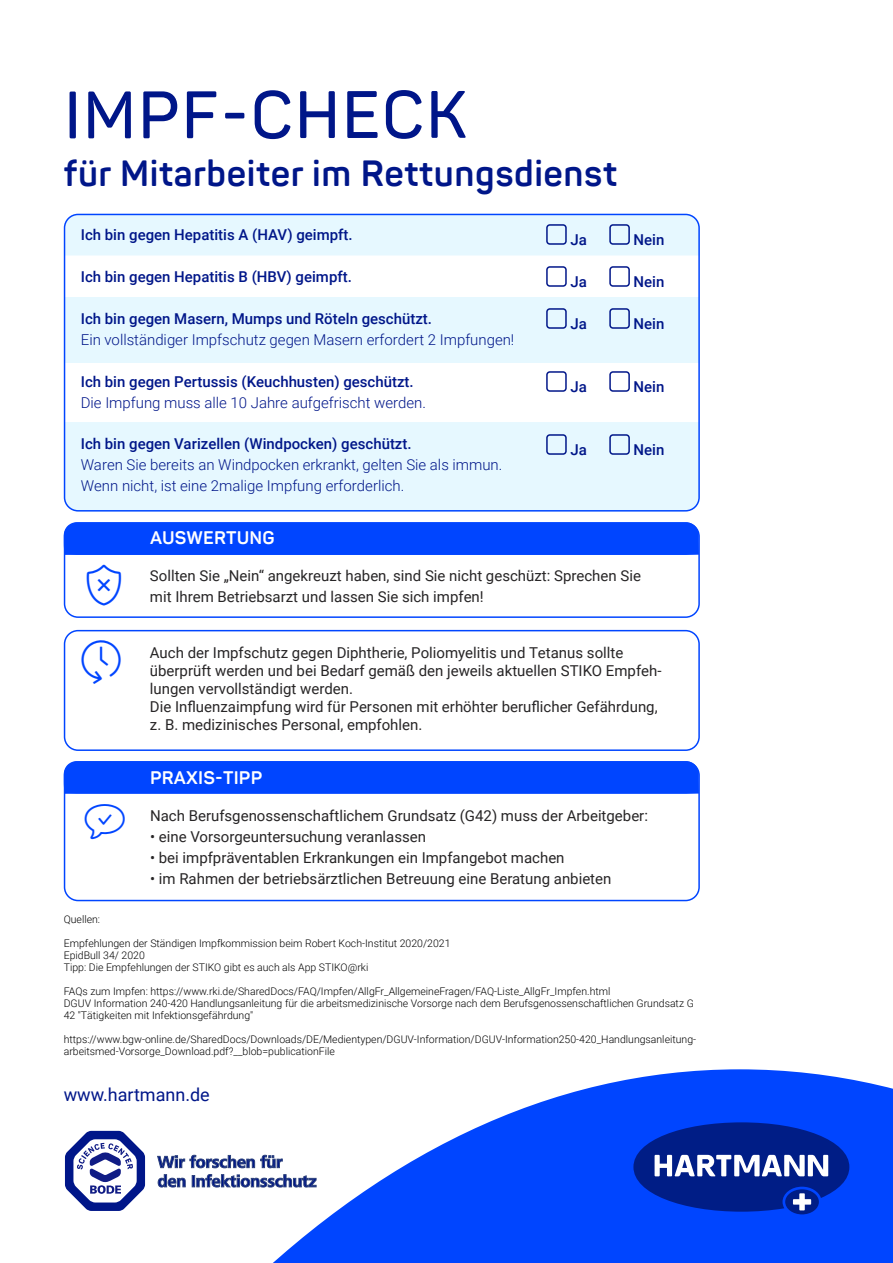
<style>
.page{position:relative;width:893px;height:1263px;background:#fff}
.page>*{position:absolute;margin:0;border:0;box-sizing:border-box;transform-origin:0 0}
.t1{font:600 66px "Panton";letter-spacing:.025em;color:#001689}
.t2{font:700 36px "Panton";letter-spacing:.015em;color:#001689}
.t3{font:700 18px "Panton";letter-spacing:.01em;color:#fff}
.t4{font:18px "Roboto";color:#001689}
.t5{font:15px/18px "Roboto";color:#272526}
.t6{font:500 15px "Roboto";color:#001689}
.t7{font:300 15px/21px "Roboto";color:#001689}
.t8{font:300 10.5px/12px "Roboto";color:#000}
</style>
<div class="page">
<svg style="left:237px;top:1069px;width:656px;height:194px;fill:#0045ff"></svg>
<div style="left:632px;top:1108px;width:219px;height:127px;background:#0045ff"></div>
<div style="left:785px;top:1189px;width:34px;height:25px;background:#001d86;border-radius:50%"></div>
<svg style="left:633px;top:1122px;width:216px;height:90px"></svg>
<svg style="left:64px;top:214px;width:636px;height:297px"></svg>
<svg style="left:64px;top:532px;width:636px;height:86px"></svg>
<svg style="left:64px;top:630px;width:636px;height:121px"></svg>
<svg style="left:64px;top:771px;width:636px;height:130px"></svg>
<div style="left:64px;top:522px;width:635px;height:33px;background:#0045ff"></div>
<svg style="left:157px;top:1155px;width:125px;height:13px"></svg>
<svg style="left:158px;top:1174px;width:27px;height:13px"></svg>
<svg style="left:192px;top:1174px;width:124px;height:13px"></svg>
<svg style="left:65px;top:1131px;width:80px;height:80px"></svg>
<svg style="left:86px;top:565px;width:36px;height:41px"></svg>
<svg style="left:79px;top:638px;width:44px;height:46px"></svg>
<svg style="left:64px;top:761px;width:635px;height:78px"></svg>
<h1 class="t1" style="left:64px;top:77px;width:405px">IMPF-CHECK</h1>
<h2 class="t2" style="left:64px;top:153px;width:555px">für Mitarbeiter im Rettungsdienst</h2>
<h3 class="t6" style="left:81px;top:224px;width:273px">Ich bin gegen Hepatitis A (HAV) geimpft.</h3>
<h3 class="t6" style="left:81px;top:266px;width:273px">Ich bin gegen Hepatitis B (HBV) geimpft.</h3>
<h3 class="t6" style="left:81px;top:308px;width:353px">Ich bin gegen Masern, Mumps und Röteln geschützt.</h3>
<h3 class="t7" style="left:81px;top:328px;width:435px">Ein vollständiger Impfschutz gegen Masern erfordert 2 Impfungen!</h3>
<h3 class="t6" style="left:81px;top:371px;width:334px">Ich bin gegen Pertussis (Keuchhusten) geschützt.</h3>
<h3 class="t7" style="left:81px;top:391px;width:347px">Die Impfung muss alle 10 Jahre aufgefrischt werden.</h3>
<h3 class="t6" style="left:81px;top:434px;width:332px">Ich bin gegen Varizellen (Windpocken) geschützt.</h3>
<h3 class="t7" style="left:81px;top:454px;width:423px">Waren Sie bereits an Windpocken erkrankt, gelten Sie als immun.<br>Wenn nicht, ist eine 2malige Impfung erforderlich.</h3>
<h3 class="t6" style="left:570px;top:229px;width:18px">Ja</h3>
<h3 class="t6" style="left:634px;top:229px;width:32px">Nein</h3>
<h3 class="t6" style="left:570px;top:271px;width:18px">Ja</h3>
<h3 class="t6" style="left:634px;top:271px;width:32px">Nein</h3>
<h3 class="t6" style="left:570px;top:313px;width:18px">Ja</h3>
<h3 class="t6" style="left:634px;top:313px;width:32px">Nein</h3>
<h3 class="t6" style="left:570px;top:376px;width:18px">Ja</h3>
<h3 class="t6" style="left:634px;top:376px;width:32px">Nein</h3>
<h3 class="t6" style="left:570px;top:439px;width:18px">Ja</h3>
<h3 class="t6" style="left:634px;top:439px;width:32px">Nein</h3>
<h3 class="t3" style="left:150px;top:528px;width:126px">AUSWERTUNG</h3>
<h3 class="t5" style="left:150px;top:565px;width:493px;line-height:21px">Sollten Sie „Nein“ angekreuzt haben, sind Sie nicht geschüzt: Sprechen Sie mit Ihrem Betriebsarzt und lassen Sie sich impfen!</h3>
<p class="t5" style="left:150px;top:643px;width:513px">Auch der Impfschutz gegen Diphtherie, Poliomyelitis und Tetanus sollte überprüft werden und bei Bedarf gemäß den jeweils aktuellen STIKO Empfeh&shy;lungen vervollständigt werden.<br>Die Influenzaimpfung wird für Personen mit erhöhter beruflicher Gefährdung, z. B. medizinisches Personal, empfohlen.</p>
<h3 class="t3" style="left:150px;top:767px;width:114px">PRAXIS-TIPP</h3>
<h3 class="t5" style="left:150px;top:806px;width:499px">Nach Berufsgenossenschaftlichem Grundsatz (G42) muss der Arbeitgeber:</h3>
<h3 class="t5" style="left:150px;top:827px;width:278px">• eine Vorsorgeuntersuchung veranlassen</h3>
<h3 class="t5" style="left:150px;top:848px;width:416px">• bei impfpräventablen Erkrankungen ein Impfangebot machen</h3>
<h3 class="t5" style="left:150px;top:869px;width:463px">• im Rahmen der betriebsärztlichen Betreuung eine Beratung anbieten</h3>
<p class="t8" style="left:64px;top:913px;width:38px">Quellen:</p>
<p class="t8" style="left:64px;top:937px;width:388px">Empfehlungen der Ständigen Impfkommission beim Robert Koch-Institut 2020/2021<br>EpidBull 34/ 2020<br>Tipp: Die Empfehlungen der STIKO gibt es auch als App STIKO@rki</p>
<p class="t8" style="left:64px;top:985px;width:632px">FAQs zum Impfen: https://www.rki.de/SharedDocs/FAQ/Impfen/AllgFr_AllgemeineFragen/FAQ-Liste_AllgFr_Impfen.html<br>DGUV Information 240-420 Handlungsanleitung für die arbeitsmedizinische Vorsorge nach dem Berufsgenossenschaftlichen Grundsatz G<br>42 "Tätigkeiten mit Infektionsgefährdung"</p>
<p class="t8" style="left:64px;top:1033px;width:634px">https://www.bgw-online.de/SharedDocs/Downloads/DE/Medientypen/DGUV-Information/DGUV-Information250-420_Handlungsanleitung&shy;arbeitsmed-Vorsorge_Download.pdf?__blob=publicationFile</p>
<h3 class="t4" style="left:64px;top:1082px;width:148px">www.hartmann.de</h3>
</div>
